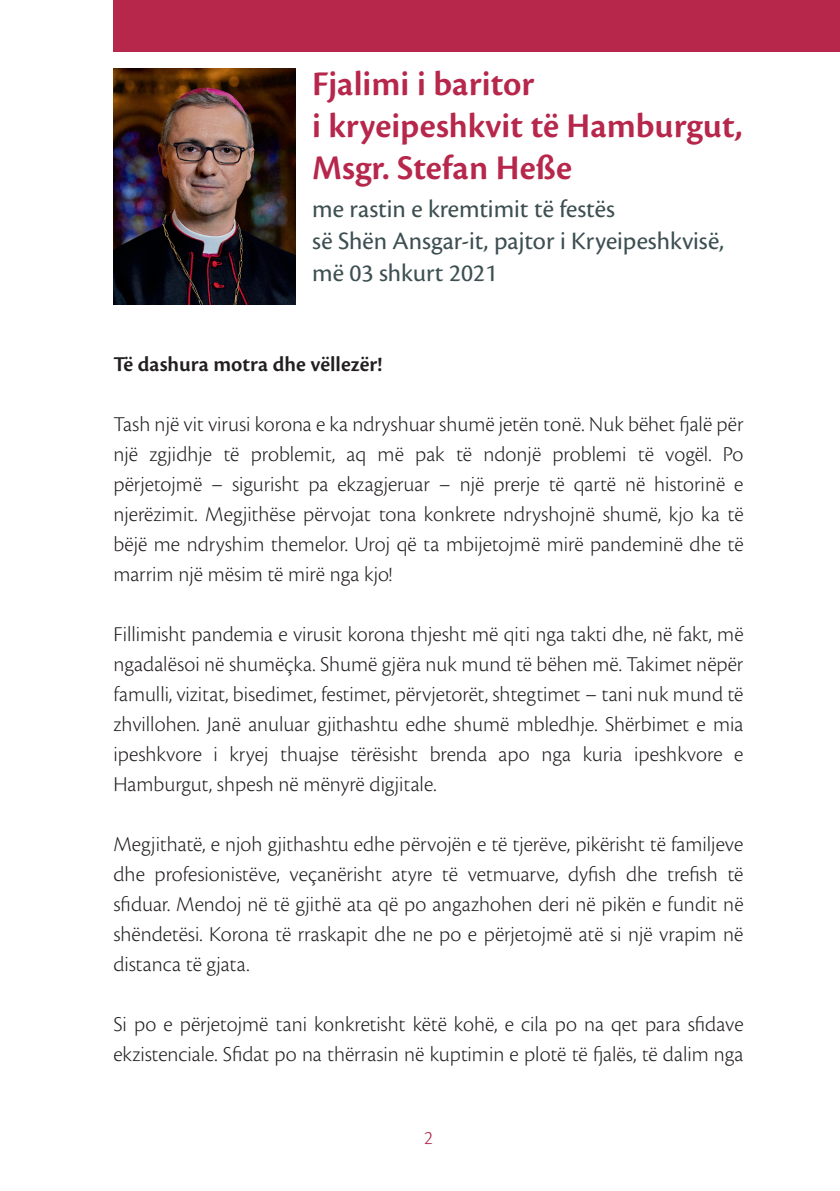
<style>
.page{position:relative;width:840px;height:1191px;background:#fff}
.page>*{position:absolute;margin:0;border:0;box-sizing:border-box;transform-origin:0 0}
.Headline{font:600 36px/42px "Cronos Pro";color:#b6274b}
.Subhead{font:26px/32px "Cronos Pro";color:#3d4f51}
.Fließ{font:300 22px/30px "Cronos Pro";color:#231f20;text-align:justify}
.Fließ_Anlauf{font:600 22px "Cronos Pro";color:#231f20}
.t1{font:20px "Cronos Pro Lt Capt";color:#b6274b}
</style>
<div class="page">
<div style="left:113px;top:0;width:726px;height:51px;background:#b6274b"></div>
<img style="left:113px;top:68px;width:182px;height:237px">
<p class="Headline" style="left:312px;top:63px;width:432px">Fjalimi i baritor<br>i kryeipeshkvit të Hamburgut,<br>Msgr. Stefan Heße</p>
<p class="Subhead" style="left:312px;top:193px;width:413px">me rastin e kremtimit të festës<br>së Shën Ansgar-it, pajtor i Kryeipeshkvisë, më 03 shkurt 2021</p>
<p class="Fließ_Anlauf" style="left:113px;top:351px;width:270px">Të dashura motra dhe vëllezër!</p>
<p class="Fließ" style="left:113px;top:409px;width:631px">Tash një vit virusi korona e ka ndryshuar shumë jetën tonë. Nuk bëhet fjalë për një zgjidhje të problemit, aq më pak të ndonjë problemi të vogël. Po përjetojmë – sigurisht pa ekzagjeruar – një prerje të qartë në historinë e njerëzimit. Megjithëse përvojat tona konkrete ndryshojnë shumë, kjo ka të bëjë me ndryshim themelor. Uroj që ta mbijetojmë mirë pandeminë dhe të marrim një mësim të mirë nga kjo!</p>
<p class="Fließ" style="left:113px;top:619px;width:631px">Fillimisht pandemia e virusit korona thjesht më qiti nga takti dhe, në fakt, më ngadalësoi në shumëçka. Shumë gjëra nuk mund të bëhen më. Takimet nëpër famulli, vizitat, bisedimet, festimet, përvjetorët, shtegtimet – tani nuk mund të zhvillohen. Janë anuluar gjithashtu edhe shumë mbledhje. Shërbimet e mia ipeshkvore i kryej thuajse tërësisht brenda apo nga kuria ipeshkvore e Hamburgut, shpesh në mënyrë digjitale.</p>
<p class="Fließ" style="left:113px;top:829px;width:631px">Megjithatë, e njoh gjithashtu edhe përvojën e të tjerëve, pikërisht të familjeve dhe profesionistëve, veçanërisht atyre të vetmuarve, dyfish dhe trefish të sfiduar. Mendoj në të gjithë ata që po angazhohen deri në pikën e fundit në shëndetësi. Korona të rraskapit dhe ne po e përjetojmë atë si një vrapim në distanca të gjata.</p>
<p class="Fließ" style="left:113px;top:1009px;width:631px">Si po e përjetojmë tani konkretisht këtë kohë, e cila po na qet para sfidave ekzistenciale. Sfidat po na thërrasin në kuptimin e plotë të fjalës, të dalim nga</p>
<p class="t1" style="left:424px;top:1126px;width:10px">2</p>
</div>
